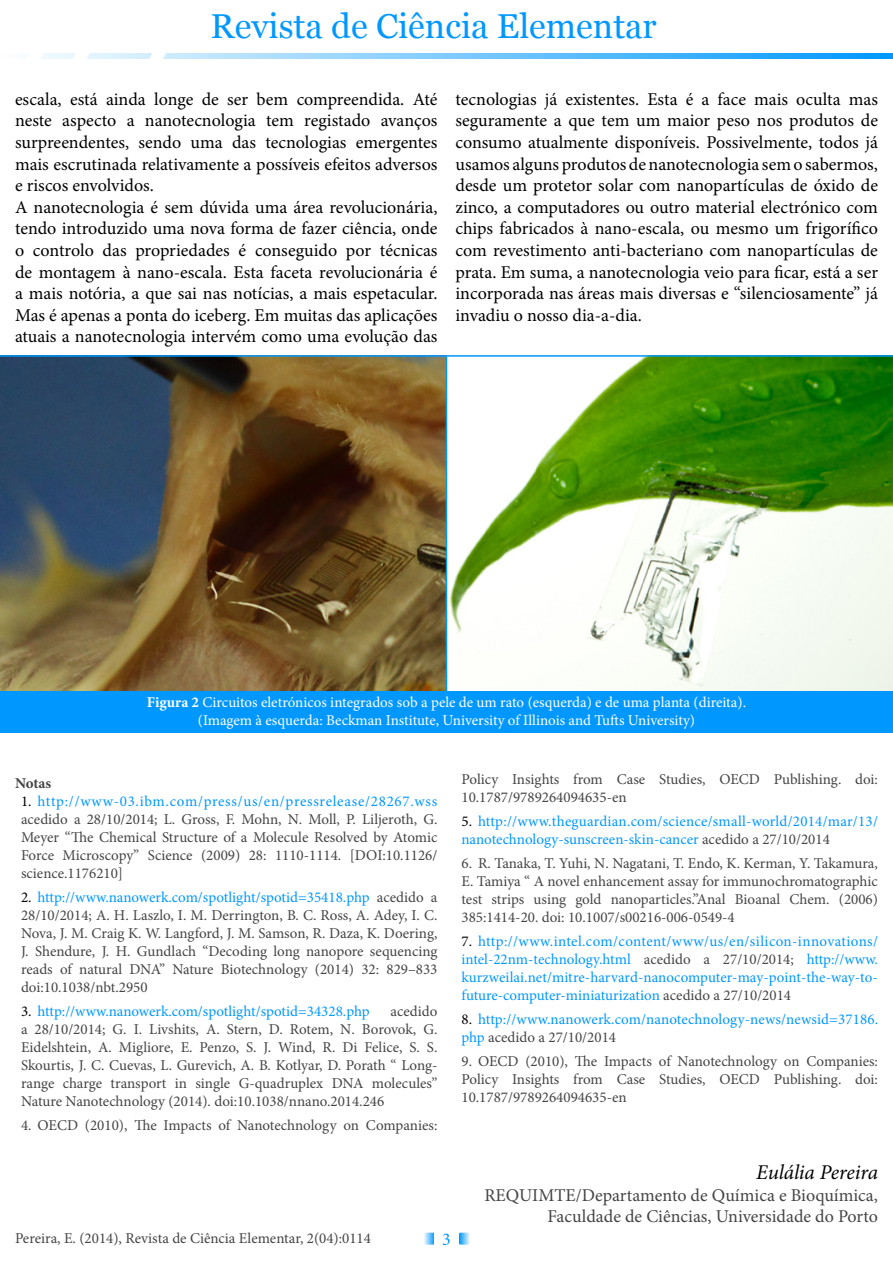
<style>
.page{position:relative;width:893px;height:1263px;background:#fff}
.page>*{position:absolute;margin:0;border:0;box-sizing:border-box;transform-origin:0 0}
.t1{font:34.5px "Georgia";color:#0098ff}
.t2{font:italic 21px "Minion Pro";letter-spacing:-.01em;color:#000}
.t3{font:18px/21.6px "Minion Pro";color:#000}
.t4{font:18px/21.6px "Minion Pro";color:#454444;text-align:right}
.t5{font:18px "Minion Pro";color:#0098ff}
.t6{font:15px/18px "Minion Pro";color:#454444;text-align:justify}
.t7{font:15px/18px "Minion Pro";color:#0098ff}
.t8{font:15px/18px "Minion Pro";color:#fff;text-align:center}
.t9{font:700 15px "Minion Pro";letter-spacing:-.005em;color:#454444}
.s1{font-weight:700}
.s2{color:#000}
.s3{color:#0098ff}
.s4{color:#454444}
</style>
<div class="page">
<svg style="left:46px;top:54px;width:847px;height:4px;background:#72c6ff"></svg>
<svg style="left:41px;top:53px;width:5px;height:6px"></svg>
<svg style="left:70px;top:53px;width:22px;height:6px"></svg>
<svg style="left:146px;top:53px;width:23px;height:6px"></svg>
<svg style="left:424px;top:1233px;width:10px;height:11px"></svg>
<svg style="left:459px;top:1233px;width:11px;height:11px"></svg>
<img style="left:0;top:357px;width:893px;height:334px">
<hr style="left:0;top:355px;width:893px;height:2px;background:#0098ff">
<div style="left:0;top:691px;width:893px;height:41px;background:#0098ff"></div>
<hr style="left:446px;top:356px;width:1px;height:336px;background:#0098ff">
<h1 class="t1" style="left:211px;top:1px;width:448px">Revista de Ciência Elementar</h1>
<p class="t3" style="left:15px;top:88px;width:424px">escala, está ainda longe de ser bem compreendida. Até neste aspecto a nanotecnologia tem registado avanços surpreendentes, sendo uma das tecnologias emergentes mais escrutinada relativamente a possíveis efeitos adversos e riscos envolvidos.<br>A nanotecnologia é sem dúvida uma área revolucionária, tendo introduzido uma nova forma de fazer ciência, onde o controlo das propriedades é conseguido por técnicas de montagem à nano-escala. Esta faceta revolucionária é a mais notória, a que sai nas notícias, a mais espetacular.<br>Mas é apenas a ponta do iceberg. Em muitas das aplicações atuais a nanotecnologia intervém como uma evolução das</p>
<p class="t3" style="left:455px;top:88px;width:424px;text-align:justify">tecnologias já existentes. Esta é a face mais oculta mas seguramente a que tem um maior peso nos produtos de consumo atualmente disponíveis. Possivelmente, todos já usamos alguns produtos de nanotecnologia sem o sabermos, desde um protetor solar com nanopartículas de óxido de zinco, a computadores ou outro material electrónico com chips fabricados à nano-escala, ou mesmo um frigorífico com revestimento anti-bacteriano com nanopartículas de prata. Em suma, a nanotecnologia veio para ficar, está a ser incorporada nas áreas mais diversas e “silenciosamente” já invadiu o nosso dia-a-dia.</p>
<p class="t8" style="left:147px;top:693px;width:601px"><span class="s1">Figura 2</span> Circuitos eletrónicos integrados sob a pele de um rato (esquerda) e de uma planta (direita). (Imagem à esquerda: Beckman Institute, University of Illinois and Tufts University)</p>
<p class="t9" style="left:15px;top:772px;width:38px">Notas</p>
<p class="t6" style="left:21px;top:792px;width:418px"><span class="s2">1.</span> <span class="s3">http://www-03.ibm.com/press/us/en/pressrelease/28267.wss </span>acedido a 28/10/2014; L. Gross, F. Mohn, N. Moll, P. Liljeroth, G.<br>Meyer “The Chemical Structure of a Molecule Resolved by Atomic Force Microscopy” Science (2009) 28: 1110-1114. [DOI:10.1126/ science.1176210]</p>
<p class="t6" style="left:21px;top:888px;width:418px"><span class="s2">2.</span> <span class="s3">http://www.nanowerk.com/spotlight/spotid=35418.php</span> acedido a 28/10/2014; A. H. Laszlo, I. M. Derrington, B. C. Ross, A. Adey, I. C.<br>Nova, J. M. Craig K. W. Langford, J. M. Samson, R. Daza, K. Doering, J. Shendure, J. H. Gundlach “Decoding long nanopore sequencing reads of natural DNA” Nature Biotechnology (2014) 32: 829–833 doi:10.1038/nbt.2950</p>
<p class="t7" style="left:21px;top:1002px;width:350px"><span class="s2">3.</span> http://www.nanowerk.com/spotlight/spotid=34328.php</p>
<p class="t6" style="left:21px;top:1002px;width:418px;text-indent:370px">acedido a 28/10/2014; G. I. Livshits, A. Stern, D. Rotem, N. Borovok, G.<br>Eidelshtein, A. Migliore, E. Penzo, S. J. Wind, R. Di Felice, S. S.<br>Skourtis, J. C. Cuevas, L. Gurevich, A. B. Kotlyar, D. Porath “ Long&shy;range charge transport in single G-quadruplex DNA molecules” Nature Nanotechnology (2014). doi:10.1038/nnano.2014.246</p>
<p class="t6" style="left:21px;top:1116px;width:418px">4. OECD (2010), The Impacts of Nanotechnology on Companies:</p>
<p class="t6" style="left:461px;top:770px;width:418px">Policy Insights from Case Studies, OECD Publishing. doi:<br>10.1787/9789264094635-en</p>
<p class="t7" style="left:461px;top:812px;width:418px"><span class="s2">5.</span> http://www.theguardian.com/science/small-world/2014/mar/13/ nanotechnology-sunscreen-skin-cancer <span class="s4">acedido a 27/10/2014</span></p>
<p class="t6" style="left:461px;top:854px;width:418px">6. R. Tanaka, T. Yuhi, N. Nagatani, T. Endo, K. Kerman, Y. Takamura, E. Tamiya “ A novel enhancement assay for immunochromatographic test strips using gold nanoparticles.”Anal Bioanal Chem. (2006)<br>385:1414-20. doi: 10.1007/s00216-006-0549-4</p>
<p class="t7" style="left:461px;top:932px;width:418px;text-align:justify"><span class="s2">7.</span> http://www.intel.com/content/www/us/en/silicon-innovations/ intel-22nm-technology.html <span class="s4">acedido a 27/10/2014;</span> http://www. kurzweilai.net/mitre-harvard-nanocomputer-may-point-the-way-to&shy;future-computer-miniaturization <span class="s4">acedido a 27/10/2014</span></p>
<p class="t7" style="left:461px;top:1010px;width:418px"><span class="s2">8.</span> http://www.nanowerk.com/nanotechnology-news/newsid=37186. php <span class="s4">acedido a 27/10/2014</span></p>
<p class="t6" style="left:461px;top:1052px;width:418px">9. OECD (2010), The Impacts of Nanotechnology on Companies:<br>Policy Insights from Case Studies, OECD Publishing. doi:<br>10.1787/9789264094635-en</p>
<p class="t6" style="left:15px;top:1229px;width:358px">Pereira, E. (2014), Revista de Ciência Elementar, 2(04):0114</p>
<p class="t5" style="left:442px;top:1227px;width:10px">3</p>
<h2 class="t2" style="left:756px;top:1158px;width:123px">Eulália Pereira</h2>
<p class="t4" style="left:484px;top:1184px;width:395px">REQUIMTE/Departamento de Química e Bioquímica,<br>Faculdade de Ciências, Universidade do Porto</p>
</div>
